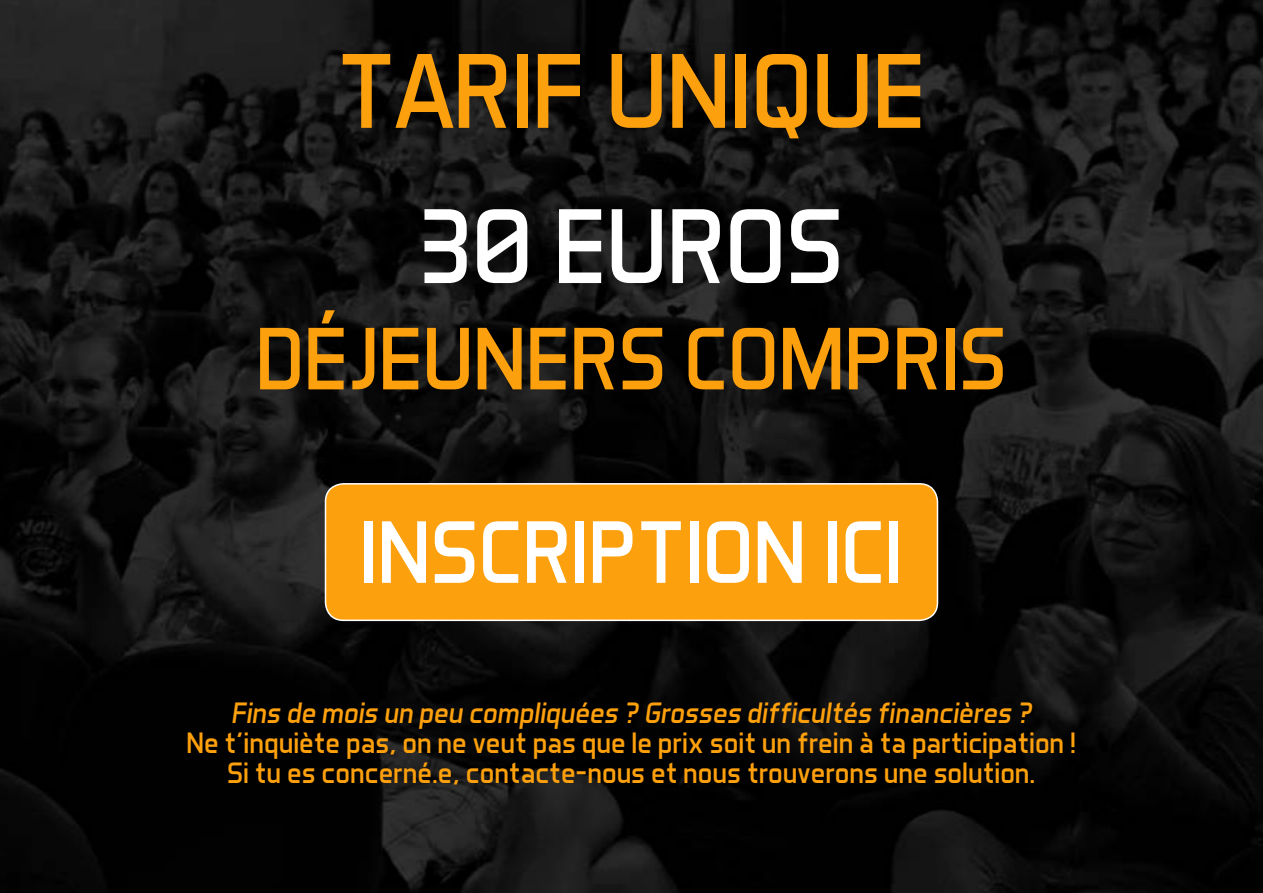
<style>
.page{position:relative;width:1263px;height:893px;background:#fff}
.page>*{position:absolute;margin:0;border:0;box-sizing:border-box;transform-origin:0 0}
.t1{font:108px "Aero Matics";color:#fda00d}
.t2{font:108px "Aero Matics";color:#fff}
.t3{font:90px "Aero Matics";color:#fda00d}
.t4{font:90px "Aero Matics";color:#fff}
.t5{font:30px/30px "Aero Matics";color:#fda00d;text-align:center}
.t6{font:italic 30px "Aero Matics";color:#fda00d}
</style>
<div class="page">
<img style="left:0;top:0;width:1263px;height:893px">
<div style="left:325px;top:484px;width:612px;height:136px;background:#fda00d;border-radius:18px"></div>
<div style="left:325px;top:483px;width:613px;height:138px;border:2px solid #fff;border-radius:18px"></div>
<h1 class="t1" style="left:337px;top:27px;width:589px">TARIF UNIQUE</h1>
<h1 class="t2" style="left:419px;top:182px;width:426px">30 EUROS</h1>
<h2 class="t3" style="left:256px;top:305px;width:753px">DÉJEUNERS COMPRIS</h2>
<h2 class="t4" style="left:360px;top:499px;width:544px">INSCRIPTION ICI</h2>
<p class="t6" style="left:231px;top:695px;width:802px">Fins de mois un peu compliquées ? Grosses difficultés financières ?</p>
<p class="t5" style="left:186px;top:727px;width:891px">Ne t’inquiète pas, on ne veut pas que le prix soit un frein à ta participation !<br>Si tu es concerné.e, contacte-nous et nous trouverons une solution.</p>
</div>
